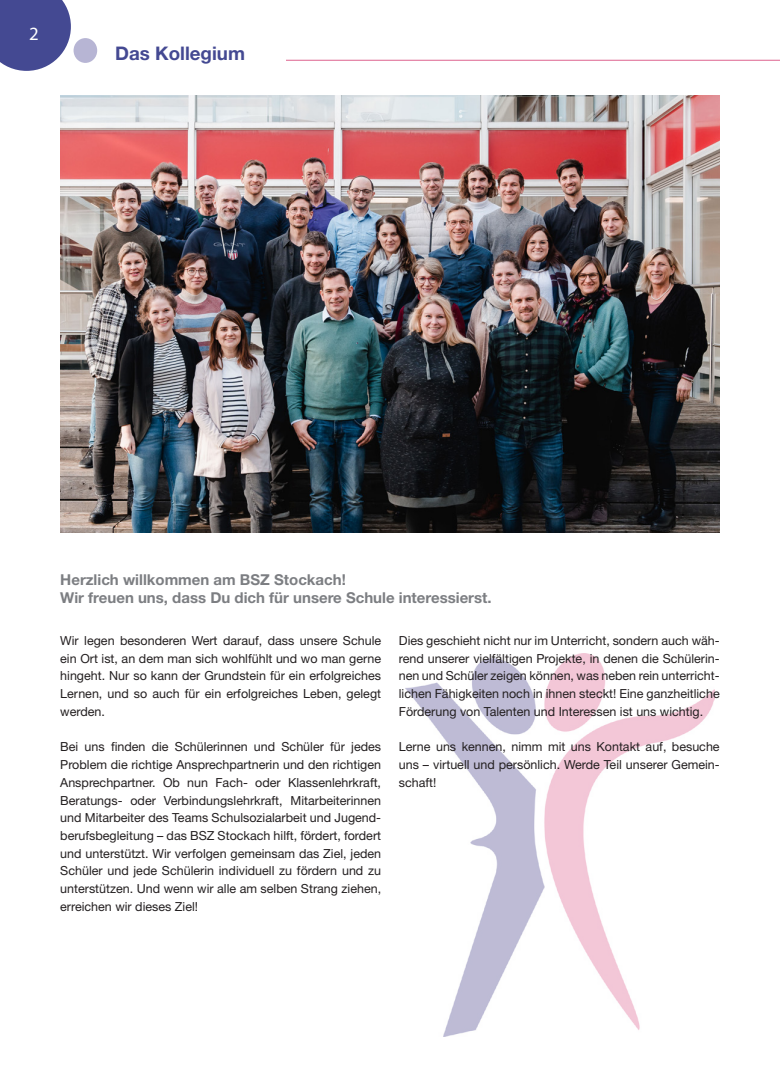
<style>
.page{position:relative;width:780px;height:1081px;background:#fff}
.page>*{position:absolute;margin:0;border:0;box-sizing:border-box;transform-origin:0 0}
.t1{font:700 18.75px "Helvetica Neue LT Std";color:#444992}
.t2{font:18.75px "Myriad Pro";color:#fff}
.grau_Head_12pt{font:700 15px "Helvetica Neue LT Std";color:#7c7e82}
.t3{font:12.5px/17.8px "Helvetica Neue LT Std";color:#231f20;text-align:justify}
</style>
<div class="page">
<svg style="left:0;top:0;width:71px;height:71px;background:#595e9e"></svg>
<div style="left:74px;top:38px;width:23px;height:25px;background:#b7b5d4;border-radius:50%"></div>
<img style="left:406px;top:653px;width:308px;height:383px">
<img style="left:60px;top:96px;width:659px;height:436px">
<hr style="left:286px;top:60px;width:494px;height:1px;background:#dd638f">
<h1 class="t2" style="left:29px;top:22px;width:11px">2</h1>
<p class="t1" style="left:115px;top:42px;width:131px">Das Kollegium</p>
<p class="grau_Head_12pt" style="left:60px;top:570px;width:287px">Herzlich willkommen am BSZ Stockach!</p>
<p class="grau_Head_12pt" style="left:60px;top:588px;width:433px">Wir freuen uns, dass Du dich für unsere Schule interessierst.</p>
<p class="t3" style="left:60px;top:631px;width:322px">Wir legen besonderen Wert darauf, dass unsere Schule ein Ort ist, an dem man sich wohlfühlt und wo man gerne hingeht. Nur so kann der Grundstein für ein erfolgreiches Lernen, und so auch für ein erfolgreiches Leben, gelegt werden.</p>
<p class="t3" style="left:60px;top:738px;width:322px">Bei uns finden die Schülerinnen und Schüler für jedes Problem die richtige Ansprechpartnerin und den richtigen Ansprechpartner. Ob nun Fach- oder Klassenlehrkraft, Beratungs- oder Verbindungslehrkraft, Mitarbeiterinnen und Mitarbeiter des Teams Schulsozialarbeit und Jugend&shy;berufsbegleitung – das BSZ Stockach hilft, fördert, fordert und unterstützt. Wir verfolgen gemeinsam das Ziel, jeden Schüler und jede Schülerin individuell zu fördern und zu unterstützen. Und wenn wir alle am selben Strang ziehen, erreichen wir dieses Ziel!</p>
<p class="t3" style="left:399px;top:631px;width:322px">Dies geschieht nicht nur im Unterricht, sondern auch wäh&shy;rend unserer vielfältigen Projekte, in denen die Schülerin&shy;nen und Schüler zeigen können, was neben rein unterricht&shy;lichen Fähigkeiten noch in ihnen steckt! Eine ganzheitliche Förderung von Talenten und Interessen ist uns wichtig.</p>
<p class="t3" style="left:399px;top:738px;width:322px">Lerne uns kennen, nimm mit uns Kontakt auf, besuche uns – virtuell und persönlich. Werde Teil unserer Gemein&shy;schaft!</p>
</div>
